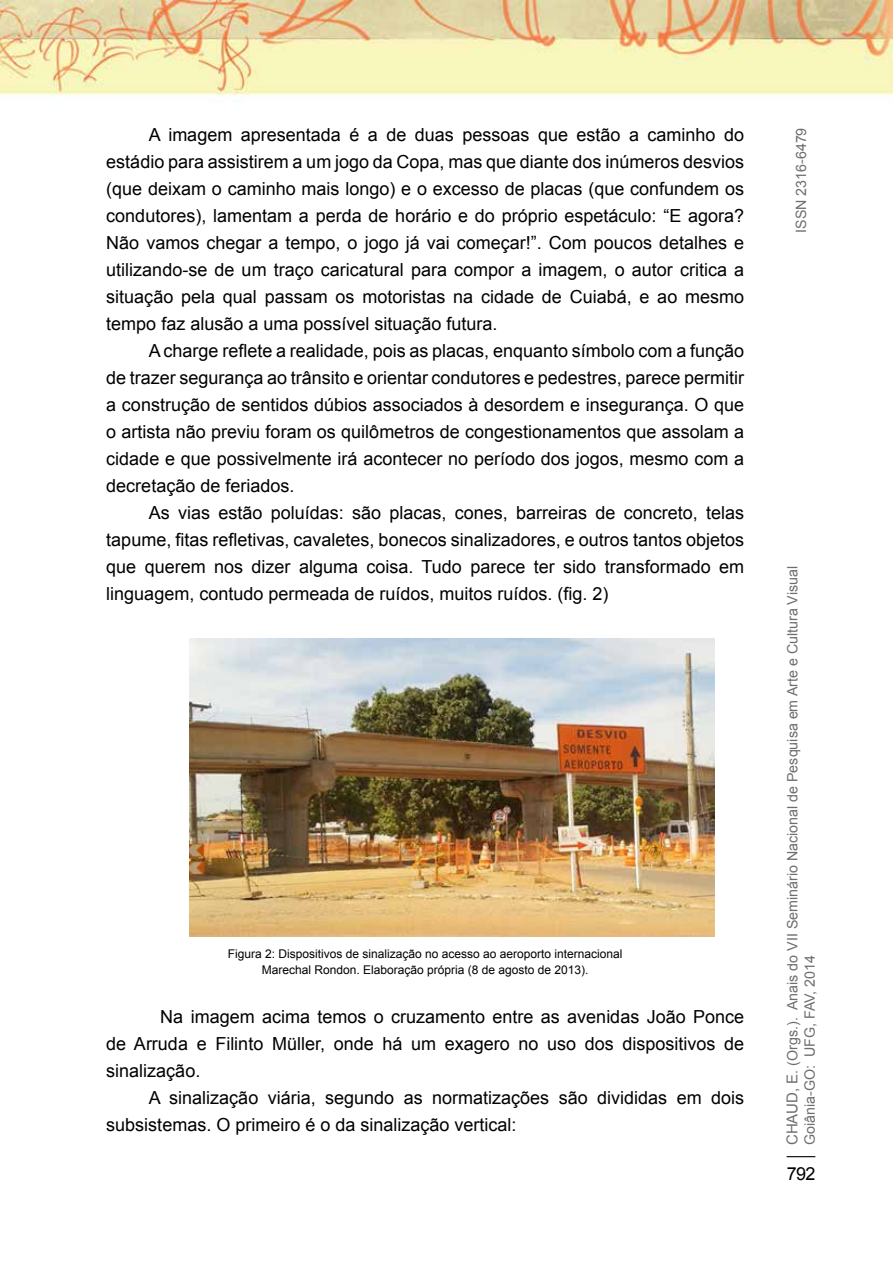
<style>
.page{position:relative;width:893px;height:1263px;background:#fff}
.page>*{position:absolute;margin:0;border:0;box-sizing:border-box;transform-origin:0 0}
.t1{font:18px/27px "Arial";color:#000;text-align:justify}
.t2{font:14.25px/17.1px "Arial";color:#6d6e71}
.t3{font:12px/16.5px "Arial";color:#000;text-align:center}
.s1{font-size:15px}
</style>
<div class="page">
<svg style="left:787px;top:1156px;width:28px;height:1px"></svg>
<img style="left:0;top:0;width:893px;height:102px">
<img style="left:189px;top:639px;width:525px;height:298px">
<p class="t1" style="left:106px;top:121px;width:639px;text-indent:43px">A imagem apresentada é a de duas pessoas que estão a caminho do estádio para assistirem a um jogo da Copa, mas que diante dos inúmeros desvios (que deixam o caminho mais longo) e o excesso de placas (que confundem os condutores), lamentam a perda de horário e do próprio espetáculo: “E agora?<br>Não vamos chegar a tempo, o jogo já vai começar!”. Com poucos detalhes e utilizando-se de um traço caricatural para compor a imagem, o autor critica a situação pela qual passam os motoristas na cidade de Cuiabá, e ao mesmo tempo faz alusão a uma possível situação futura.</p>
<p class="t1" style="left:106px;top:337px;width:639px;text-indent:43px">A charge reflete a realidade, pois as placas, enquanto símbolo com a função de trazer segurança ao trânsito e orientar condutores e pedestres, parece permitir a construção de sentidos dúbios associados à desordem e insegurança. O que o artista não previu foram os quilômetros de congestionamentos que assolam a cidade e que possivelmente irá acontecer no período dos jogos, mesmo com a decretação de feriados.</p>
<p class="t1" style="left:106px;top:499px;width:639px;text-indent:43px">As vias estão poluídas: são placas, cones, barreiras de concreto, telas tapume, fitas refletivas, cavaletes, bonecos sinalizadores, e outros tantos objetos que querem nos dizer alguma coisa. Tudo parece ter sido transformado em linguagem, contudo permeada de ruídos, muitos ruídos. (fig. 2)</p>
<p class="t3" style="left:228px;top:945px;width:396px">Figura 2: Dispositivos de sinalização no acesso ao aeroporto internacional<br>Marechal Rondon. Elaboração própria (8 de agosto de 2013).</p>
<p class="t1" style="left:106px;top:1003px;width:639px;text-indent:54px">Na imagem acima temos o cruzamento entre as avenidas João Ponce de Arruda e Filinto Müller, onde há um exagero no uso dos dispositivos de sinalização.</p>
<p class="t1" style="left:106px;top:1084px;width:639px;text-indent:43px">A sinalização viária, segundo as normatizações são divididas em dois subsistemas. O primeiro é o da sinalização vertical:</p>
<p class="t2" style="left:793px;top:233px;width:107px;rotate:-90deg">ISSN 2316-6479</p>
<p class="t2" style="left:784px;top:1145px;width:581px;rotate:-90deg"><span class="s1">Chaud, E</span>. (Orgs.). Anais do VII Seminário Nacional de Pesquisa em Arte e Cultura Visual<br>Goiânia-GO: U FG, FAV, 2014</p>
<p class="t1" style="left:787px;top:1160px;width:30px">792</p>
</div>
